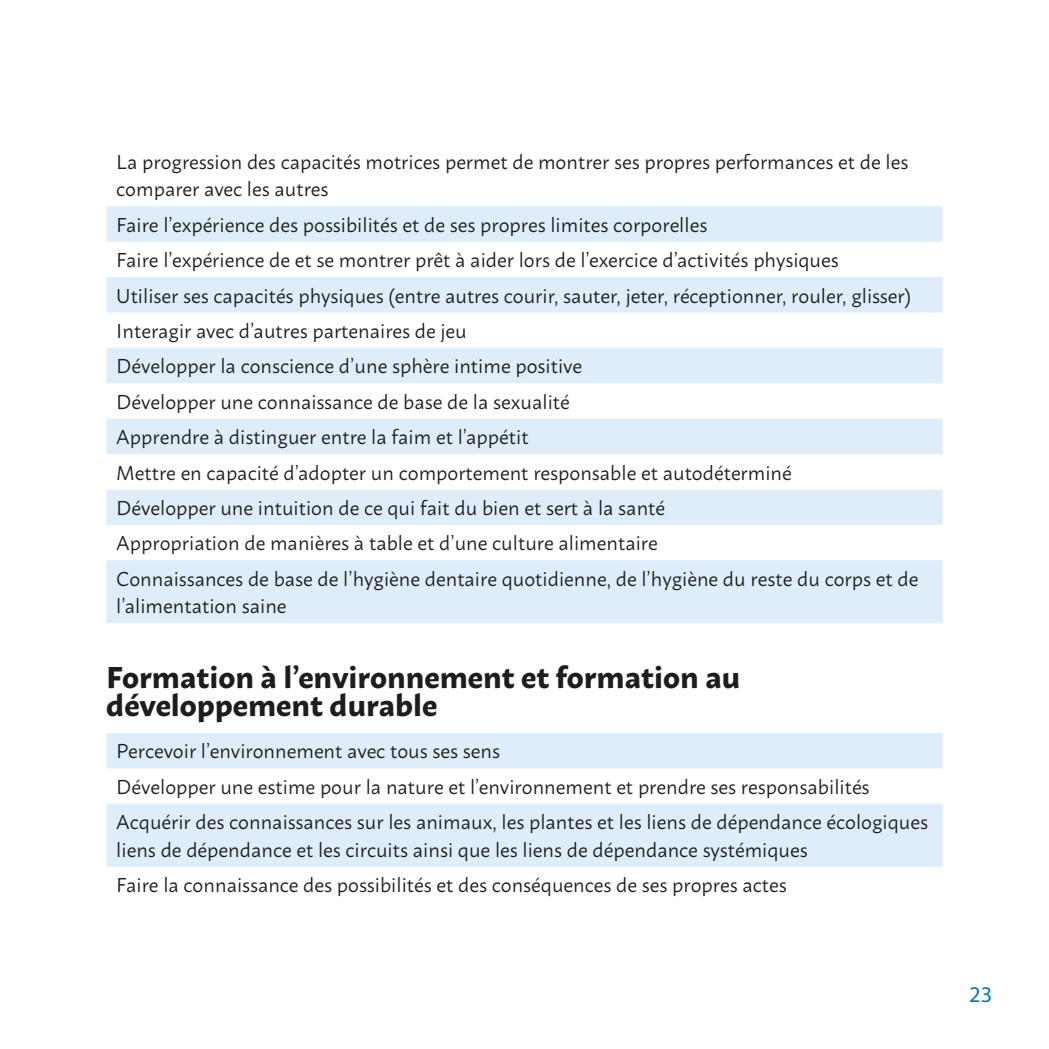
<style>
.page{position:relative;width:1049px;height:1049px;background:#fff}
.page>*{position:absolute;margin:0;border:0;box-sizing:border-box;transform-origin:0 0}
.Fließtext_Aufzählung{font:700 30px/27.5px "Macho";color:#1d1d1b}
.t1{font:22.5px "Myriad Pro";color:#047daa}
.Fließtext_Aufzählung-2{font:20px/27.5px "Macho";color:#1d1d1b}
</style>
<div class="page">
<svg style="left:106px;top:206px;width:837px;height:417px;fill:#deedf9"></svg>
<svg style="left:106px;top:733px;width:837px;height:134px;fill:#deedf9"></svg>
<p class="Fließtext_Aufzählung-2" style="left:116px;top:146px;width:793px">La progression des capacités motrices permet de montrer ses propres performances et de les comparer avec les autres</p>
<p class="Fließtext_Aufzählung-2" style="left:116px;top:209px;width:592px">Faire l’expérience des possibilités et de ses propres limites corporelles</p>
<p class="Fließtext_Aufzählung-2" style="left:116px;top:244px;width:724px">Faire l’expérience de et se montrer prêt à aider lors de l’exercice d’activités physiques</p>
<p class="Fließtext_Aufzählung-2" style="left:116px;top:280px;width:796px">Utiliser ses capacités physiques (entre autres courir, sauter, jeter, réceptionner, rouler, glisser)</p>
<p class="Fließtext_Aufzählung-2" style="left:116px;top:315px;width:352px">Interagir avec d’autres partenaires de jeu</p>
<p class="Fließtext_Aufzählung-2" style="left:116px;top:350px;width:467px">Développer la conscience d’une sphère intime positive</p>
<p class="Fließtext_Aufzählung-2" style="left:116px;top:386px;width:455px">Développer une connaissance de base de la sexualité</p>
<p class="Fließtext_Aufzählung-2" style="left:116px;top:421px;width:414px">Apprendre à distinguer entre la faim et l’appétit</p>
<p class="Fließtext_Aufzählung-2" style="left:116px;top:457px;width:677px">Mettre en capacité d’adopter un comportement responsable et autodéterminé</p>
<p class="Fließtext_Aufzählung-2" style="left:116px;top:492px;width:550px">Développer une intuition de ce qui fait du bien et sert à la santé</p>
<p class="Fließtext_Aufzählung-2" style="left:116px;top:527px;width:543px">Appropriation de manières à table et d’une culture alimentaire</p>
<p class="Fließtext_Aufzählung-2" style="left:116px;top:563px;width:803px">Connaissances de base de l’hygiène dentaire quotidienne, de l’hygiène du reste du corps et de l’alimentation saine</p>
<p class="Fließtext_Aufzählung" style="left:106px;top:661px;width:635px">Formation à l’environnement et formation au développement durable</p>
<p class="Fließtext_Aufzählung-2" style="left:116px;top:736px;width:385px">Percevoir l’environnement avec tous ses sens</p>
<p class="Fließtext_Aufzählung-2" style="left:116px;top:771px;width:755px">Développer une estime pour la nature et l’environnement et prendre ses responsabilités</p>
<p class="Fließtext_Aufzählung-2" style="left:116px;top:806px;width:813px">Acquérir des connaissances sur les animaux, les plantes et les liens de dépendance écologiques liens de dépendance et les circuits ainsi que les liens de dépendance systémiques</p>
<p class="Fließtext_Aufzählung-2" style="left:116px;top:869px;width:672px">Faire la connaissance des possibilités et des conséquences de ses propres actes</p>
<p class="t1" style="left:969px;top:980px;width:25px">23</p>
</div>
